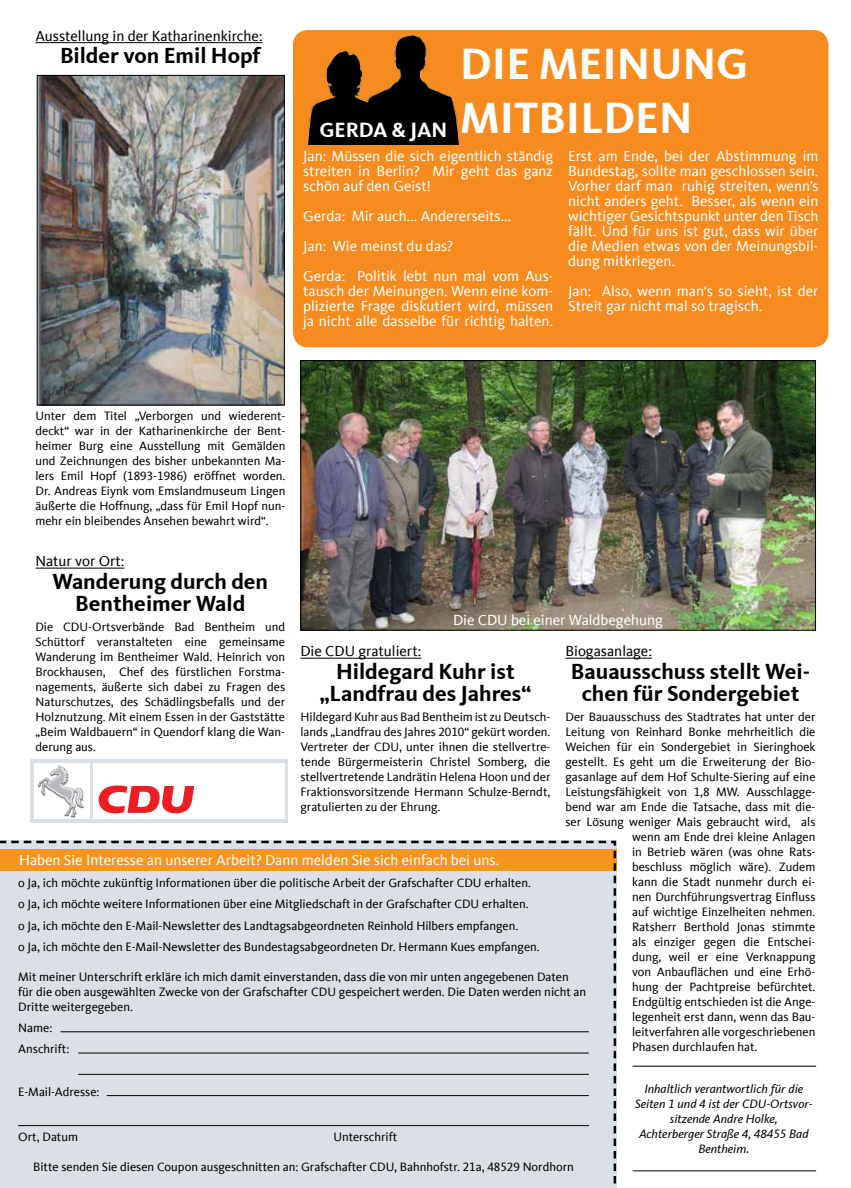
<style>
.page{position:relative;width:851px;height:1188px;background:#fff}
.page>*{position:absolute;margin:0;border:0;box-sizing:border-box;transform-origin:0 0}
.t1{font:700 45px/54px "CDU Kievit Tab";color:#fff}
.t2{font:700 22.5px/22.5px "CDU Kievit Tab";color:#000;text-align:center}
.t3{font:700 21.25px "CDU Kievit Tab";color:#fff}
.t4{font:15px/15px "CDU Kievit Tab";color:#fff;text-align:justify}
.t5{font:15px "CDU Kievit Tab";color:#000}
.t6{font:12.5px/15px "CDU Kievit Tab";color:#000;text-align:justify}
.t7{font:italic 12.5px/15px "CDU Kievit Tab";color:#000;text-align:center}
</style>
<div class="page">
<img style="left:302px;top:362px;width:511px;height:266px">
<div style="left:300px;top:360px;width:515px;height:270px;border:1px solid #000"></div>
<img style="left:39px;top:77px;width:243px;height:326px">
<div style="left:37px;top:75px;width:247px;height:330px;border:1px solid #000"></div>
<div style="left:31px;top:759px;width:257px;height:63px;background:linear-gradient(to right,#dbe0e6,#dbe0e6)"></div>
<div style="left:34px;top:762px;width:56px;height:56px;background:#fff"></div>
<img style="left:37px;top:762px;width:47px;height:56px">
<div style="left:93px;top:762px;width:191px;height:56px;background:#fff"></div>
<svg style="left:98px;top:785px;width:96px;height:28px"></svg>
<hr style="left:35px;top:42px;width:227px;height:1px;background:#000">
<div style="left:293px;top:30px;width:535px;height:317px;background:#f68b1f;border-radius:15px"></div>
<hr style="left:632px;top:1065px;width:184px;height:1px;background:#000">
<hr style="left:632px;top:1170px;width:184px;height:1px;background:#000">
<hr style="left:300px;top:657px;width:121px;height:1px;background:#000">
<hr style="left:35px;top:567px;width:89px;height:1px;background:#000">
<img style="left:307px;top:35px;width:152px;height:109px">
<hr style="left:565px;top:657px;width:86px;height:1px;background:#000">
<svg style="left:0;top:840px;width:617px;height:347px;background:#d9d7d5"></svg>
<hr style="left:61px;top:1031px;width:527px;height:1px;background:#000">
<hr style="left:78px;top:1052px;width:510px;height:1px;background:#000">
<hr style="left:78px;top:1073px;width:510px;height:1px;background:#000">
<hr style="left:107px;top:1094px;width:481px;height:1px;background:#000">
<hr style="left:18px;top:1124px;width:571px;height:1px;background:#000">
<p class="t5" style="left:35px;top:27px;width:228px">Ausstellung in der Katharinenkirche:</p>
<h2 class="t2" style="left:60px;top:45px;width:202px">Bilder von Emil Hopf</h2>
<h3 class="t3" style="left:319px;top:117px;width:129px">GERDA &amp; JAN</h3>
<h1 class="t1" style="left:460px;top:37px;width:289px">DIE MEINUNG<br>MITBILDEN</h1>
<p class="t4" style="left:303px;top:148px;width:251px">Jan: Müssen die sich eigentlich ständig streiten in Berlin? Mir geht das ganz schön auf den Geist!</p>
<p class="t4" style="left:303px;top:201px;width:251px;line-height:30px;text-align:left">Gerda: Mir auch... Andererseits...<br>Jan: Wie meinst du das?<br>Gerda: Politik lebt nun mal vom Aus-</p>
<p class="t4" style="left:303px;top:283px;width:251px">tausch der Meinungen. Wenn eine kom&shy;plizierte Frage diskutiert wird, müssen ja nicht alle dasselbe für richtig halten.</p>
<p class="t4" style="left:568px;top:148px;width:252px">Erst am Ende, bei der Abstimmung im Bundestag, sollte man geschlossen sein.<br>Vorher darf man ruhig streiten, wenn’s nicht anders geht. Besser, als wenn ein wichtiger Gesichtspunkt unter den Tisch fällt. Und für uns ist gut, dass wir über die Medien etwas von der Meinungsbil&shy;dung mitkriegen.</p>
<p class="t4" style="left:568px;top:283px;width:252px">Jan: Also, wenn man‘s so sieht, ist der<br>Streit gar nicht mal so tragisch.</p>
<p class="t6" style="left:35px;top:408px;width:251px">Unter dem Titel „Verborgen und wiederent&shy;deckt“ war in der Katharinenkirche der Bent&shy;heimer Burg eine Ausstellung mit Gemälden und Zeichnungen des bisher unbekannten Ma&shy;lers Emil Hopf (1893-1986) eröffnet worden.<br>Dr. Andreas Eiynk vom Emslandmuseum Lingen äußerte die Hoffnung, „dass für Emil Hopf nun&shy;mehr ein bleibendes Ansehen bewahrt wird“.</p>
<p class="t5" style="left:35px;top:552px;width:91px">Natur vor Ort:</p>
<h2 class="t2" style="left:52px;top:570px;width:217px">Wanderung durch den<br>Bentheimer Wald</h2>
<p class="t6" style="left:35px;top:618px;width:251px">Die CDU-Ortsverbände Bad Bentheim und Schüttorf veranstalteten eine gemeinsame Wanderung im Bentheimer Wald. Heinrich von Brockhausen, Chef des fürstlichen Forstma&shy;nagements, äußerte sich dabei zu Fragen des Naturschutzes, des Schädlingsbefalls und der Holznutzung. Mit einem Essen in der Gaststätte „Beim Waldbauern“ in Quendorf klang die Wan&shy;derung aus.</p>
<p class="t4" style="left:453px;top:612px;width:211px">Die CDU bei einer Waldbegehung</p>
<p class="t5" style="left:300px;top:642px;width:122px">Die CDU gratuliert:</p>
<h2 class="t2" style="left:319px;top:660px;width:213px">Hildegard Kuhr ist „Landfrau des Jahres“</h2>
<p class="t6" style="left:300px;top:708px;width:251px">Hildegard Kuhr aus Bad Bentheim ist zu Deutsch&shy;lands „Landfrau des Jahres 2010“ gekürt worden.<br>Vertreter der CDU, unter ihnen die stellvertre&shy;tende Bürgermeisterin Christel Somberg, die stellvertretende Landrätin Helena Hoon und der Fraktionsvorsitzende Hermann Schulze-Berndt, gratulierten zu der Ehrung.</p>
<p class="t5" style="left:565px;top:642px;width:88px">Biogasanlage:</p>
<h2 class="t2" style="left:571px;top:660px;width:240px">Bauausschuss stellt Wei&shy;chen für Sondergebiet</h2>
<p class="t6" style="left:565px;top:708px;width:251px">Der Bauausschuss des Stadtrates hat unter der Leitung von Reinhard Bonke mehrheitlich die Weichen für ein Sondergebiet in Sieringhoek gestellt. Es geht um die Erweiterung der Bio&shy;gasanlage auf dem Hof Schulte-Siering auf eine Leistungsfähigkeit von 1,8 MW. Ausschlagge&shy;bend war am Ende die Tatsache, dass mit die&shy;ser Lösung weniger Mais gebraucht wird, als</p>
<p class="t4" style="left:19px;top:852px;width:481px">Haben Sie Interesse an unserer Arbeit? Dann melden Sie sich einfach bei uns.</p>
<p class="t6" style="left:18px;top:872px;width:523px;line-height:21.2px;text-align:left">o Ja, ich möchte zukünftig Informationen über die politische Arbeit der Grafschafter CDU erhalten. o Ja, ich möchte weitere Informationen über eine Mitgliedschaft in der Grafschafter CDU erhalten.<br>o Ja, ich möchte den E-Mail-Newsletter des Landtagsabgeordneten Reinhold Hilbers empfangen.<br>o Ja, ich möchte den E-Mail-Newsletter des Bundestagsabgeordneten Dr. Hermann Kues empfangen.</p>
<p class="t6" style="left:18px;top:968px;width:569px;text-align:left">Mit meiner Unterschrift erkläre ich mich damit einverstanden, dass die von mir unten angegebenen Daten für die oben ausgewählten Zwecke von der Grafschafter CDU gespeichert werden. Die Daten werden nicht an<br>Dritte weitergegeben.</p>
<p class="t6" style="left:18px;top:1017px;width:53px;line-height:21.2px">Name:<br>Anschrift:</p>
<p class="t6" style="left:18px;top:1083px;width:83px">E-Mail-Adresse:</p>
<p class="t6" style="left:18px;top:1128px;width:61px">Ort, Datum</p>
<p class="t6" style="left:333px;top:1128px;width:65px">Unterschrift</p>
<p class="t6" style="left:33px;top:1158px;width:542px">Bitte senden Sie diesen Coupon ausgeschnitten an: Grafschafter CDU, Bahnhofstr. 21a, 48529 Nordhorn</p>
<p class="t6" style="left:632px;top:828px;width:185px">wenn am Ende drei kleine Anlagen in Betrieb wären (was ohne Rats&shy;beschluss möglich wäre). Zudem kann die Stadt nunmehr durch ei&shy;nen Durchführungsvertrag Einfluss auf wichtige Einzelheiten nehmen.<br>Ratsherr Berthold Jonas stimmte als einziger gegen die Entschei&shy;dung, weil er eine Verknappung von Anbauflächen und eine Erhö&shy;hung der Pachtpreise befürchtet.<br>Endgültig entschieden ist die Ange&shy;legenheit erst dann, wenn das Bau&shy;leitverfahren alle vorgeschriebenen Phasen durchlaufen hat.</p>
<p class="t7" style="left:635px;top:1081px;width:179px">Inhaltlich verantwortlich für die<br>Seiten 1 und 4 ist der CDU-Ortsvor&shy;sitzende Andre Holke,<br>Achterberger Straße 4, 48455 Bad<br>Bentheim.</p>
</div>
